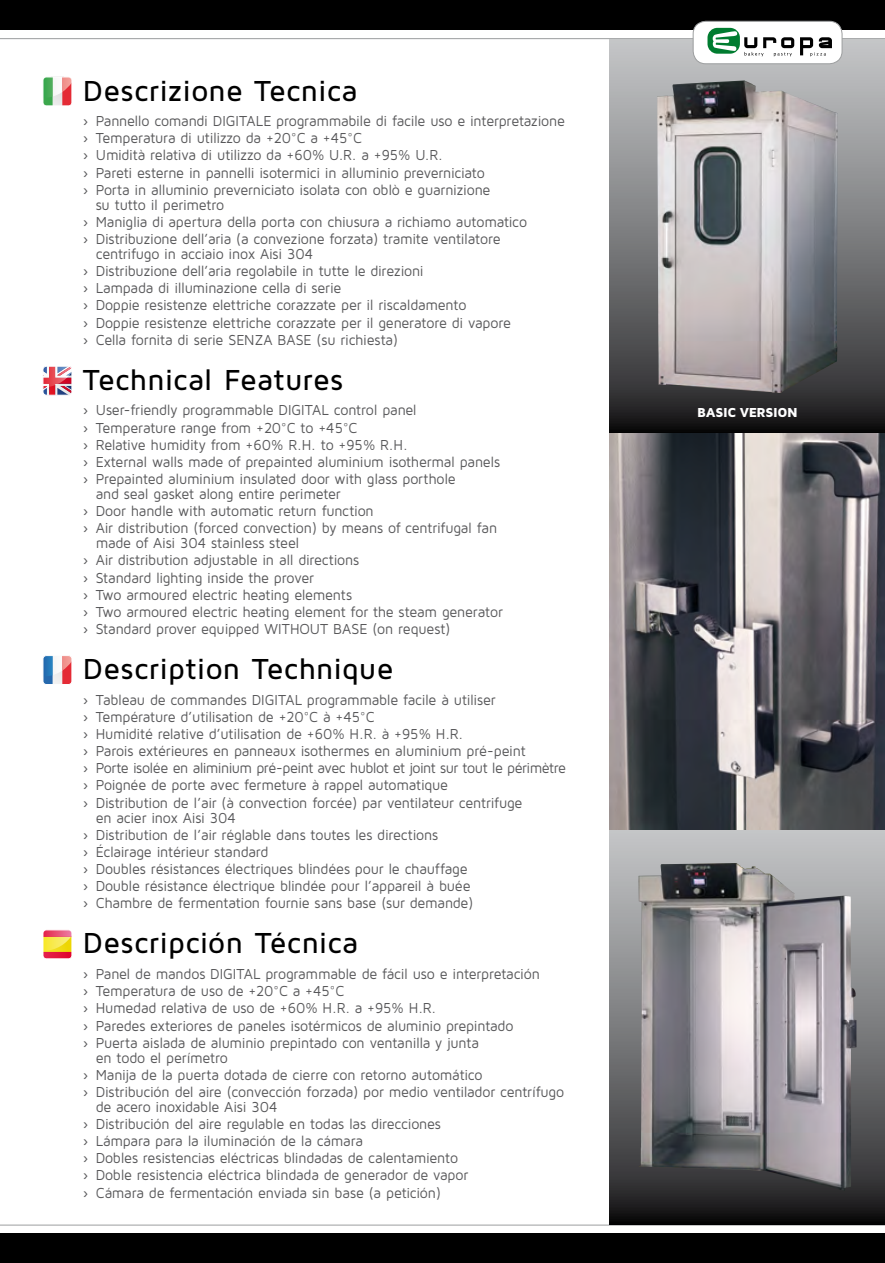
<style>
.page{position:relative;width:885px;height:1263px;background:#fff}
.page>*{position:absolute;margin:0;border:0;box-sizing:border-box;transform-origin:0 0}
.t1{font:500 30px "Maven Pro";letter-spacing:.005em;color:#000}
.t2{font:15px/17.1px "Maven Pro";letter-spacing:-.015em;color:#58585a;scale:.95 1}
.t3{font:900 13.5px "Maven Pro";letter-spacing:-.03em;color:#fff}
</style>
<div class="page">
<div style="left:0;top:0;width:884px;height:30px;background:#000"></div>
<div style="left:0;top:1233px;width:884px;height:30px;background:#000"></div>
<hr style="left:0;top:38px;width:884px;height:1px;background:#9c9e9f">
<hr style="left:0;top:1225px;width:884px;height:1px;background:#9c9e9f">
<svg style="left:610px;top:39px;width:274px;height:395px"></svg>
<img style="left:657px;top:80px;width:180px;height:313px">
<svg style="left:610px;top:829px;width:274px;height:396px"></svg>
<img style="left:638px;top:863px;width:218px;height:328px">
<img style="left:610px;top:434px;width:274px;height:395px">
<hr style="left:884px;top:57px;width:1px;height:30px;background:#b9babc">
<div style="left:693px;top:21px;width:149px;height:43px;background:#fff;border-radius:13px"></div>
<div style="left:692px;top:21px;width:150px;height:43px;border:1px solid #9c9e9f;border-radius:13px"></div>
<div style="left:707px;top:28px;width:32px;height:26px;background:#007c30;border-radius:10px"></div>
<svg style="left:712px;top:31px;width:25px;height:20px"></svg>
<svg style="left:744px;top:37px;width:87px;height:19px"></svg>
<svg style="left:43px;top:77px;width:29px;height:29px"></svg>
<svg style="left:43px;top:366px;width:29px;height:30px"></svg>
<svg style="left:43px;top:655px;width:29px;height:29px"></svg>
<svg style="left:43px;top:930px;width:29px;height:29px"></svg>
<h1 class="t1" style="left:83px;top:72px;width:276px">Descrizione Tecnica</h1>
<p class="t2" style="left:83px;top:112px;width:508px">› Pannello comandi DIGITALE programmabile di facile uso e interpretazione › Temperatura di utilizzo da +20°C a +45°C<br>› Umidità relativa di utilizzo da +60% U.R. a +95% U.R.<br>› Pareti esterne in pannelli isotermici in alluminio preverniciato<br>› Porta in alluminio preverniciato isolata con oblò e guarnizione</p>
<p class="t2" style="left:83px;top:195px;width:469px;text-indent:13px">su tutto il perimetro<br>› Maniglia di apertura della porta con chiusura a richiamo automatico › Distribuzione dell’aria (a convezione forzata) tramite ventilatore</p>
<p class="t2" style="left:83px;top:245px;width:452px;text-indent:13px">centrifugo in acciaio inox Aisi 304<br>› Distribuzione dell’aria regolabile in tutte le direzioni<br>› Lampada di illuminazione cella di serie<br>› Doppie resistenze elettriche corazzate per il riscaldamento<br>› Doppie resistenze elettriche corazzate per il generatore di vapore › Cella fornita di serie SENZA BASE (su richiesta)</p>
<h1 class="t1" style="left:83px;top:361px;width:262px">Technical Features</h1>
<p class="t2" style="left:83px;top:401px;width:440px">› User-friendly programmable DIGITAL control panel<br>› Temperature range from +20°C to +45°C<br>› Relative humidity from +60% R.H. to +95% R.H.<br>› External walls made of prepainted aluminium isothermal panels › Prepainted aluminium insulated door with glass porthole</p>
<p class="t2" style="left:83px;top:485px;width:437px;text-indent:13px">and seal gasket along entire perimeter<br>› Door handle with automatic return function<br>› Air distribution (forced convection) by means of centrifugal fan</p>
<p class="t2" style="left:83px;top:534px;width:443px;text-indent:13px">made of Aisi 304 stainless steel<br>› Air distribution adjustable in all directions<br>› Standard lighting inside the prover<br>› Two armoured electric heating elements<br>› Two armoured electric heating element for the steam generator › Standard prover equipped WITHOUT BASE (on request)</p>
<h1 class="t1" style="left:83px;top:650px;width:312px">Description Technique</h1>
<p class="t2" style="left:83px;top:691px;width:510px">› Tableau de commandes DIGITAL programmable facile à utiliser<br>› Température d’utilisation de +20°C à +45°C<br>› Humidité relative d’utilisation de +60% H.R. à +95% H.R.<br>› Parois extérieures en panneaux isothermes en aluminium pré-peint<br>› Porte isolée en aliminium pré-peint avec hublot et joint sur tout le périmètre › Poignée de porte avec fermeture à rappel automatique<br>› Distribution de l’air (à convection forcée) par ventilateur centrifuge</p>
<p class="t2" style="left:83px;top:808px;width:412px;text-indent:13px">en acier inox Aisi 304<br>› Distribution de l’air réglable dans toutes les directions<br>› Éclairage intérieur standard<br>› Doubles résistances électriques blindées pour le chauffage › Double résistance électrique blindée pour l’appareil à buée › Chambre de fermentation fournie sans base (sur demande)</p>
<h1 class="t1" style="left:83px;top:924px;width:277px">Descripción Técnica</h1>
<p class="t2" style="left:83px;top:965px;width:482px">› Panel de mandos DIGITAL programmable de fácil uso e interpretación › Temperatura de uso de +20°C a +45°C<br>› Humedad relativa de uso de +60% H.R. a +95% H.R.<br>› Paredes exteriores de paneles isotérmicos de aluminio prepintado<br>› Puerta aislada de aluminio prepintado con ventanilla y junta</p>
<p class="t2" style="left:83px;top:1048px;width:508px;text-indent:13px">en todo el perímetro<br>› Manija de la puerta dotada de cierre con retorno automático<br>› Distribución del aire (convección forzada) por medio ventilador centrífugo</p>
<p class="t2" style="left:83px;top:1098px;width:407px;text-indent:13px">de acero inoxidable Aisi 304<br>› Distribución del aire regulable en todas las direcciones<br>› Lámpara para la iluminación de la cámara<br>› Dobles resistencias eléctricas blindadas de calentamiento<br>› Doble resistencia eléctrica blindada de generador de vapor › Cámara de fermentación enviada sin base (a petición)</p>
<p class="t3" style="left:697px;top:404px;width:102px">BASIC VERSION</p>
</div>
